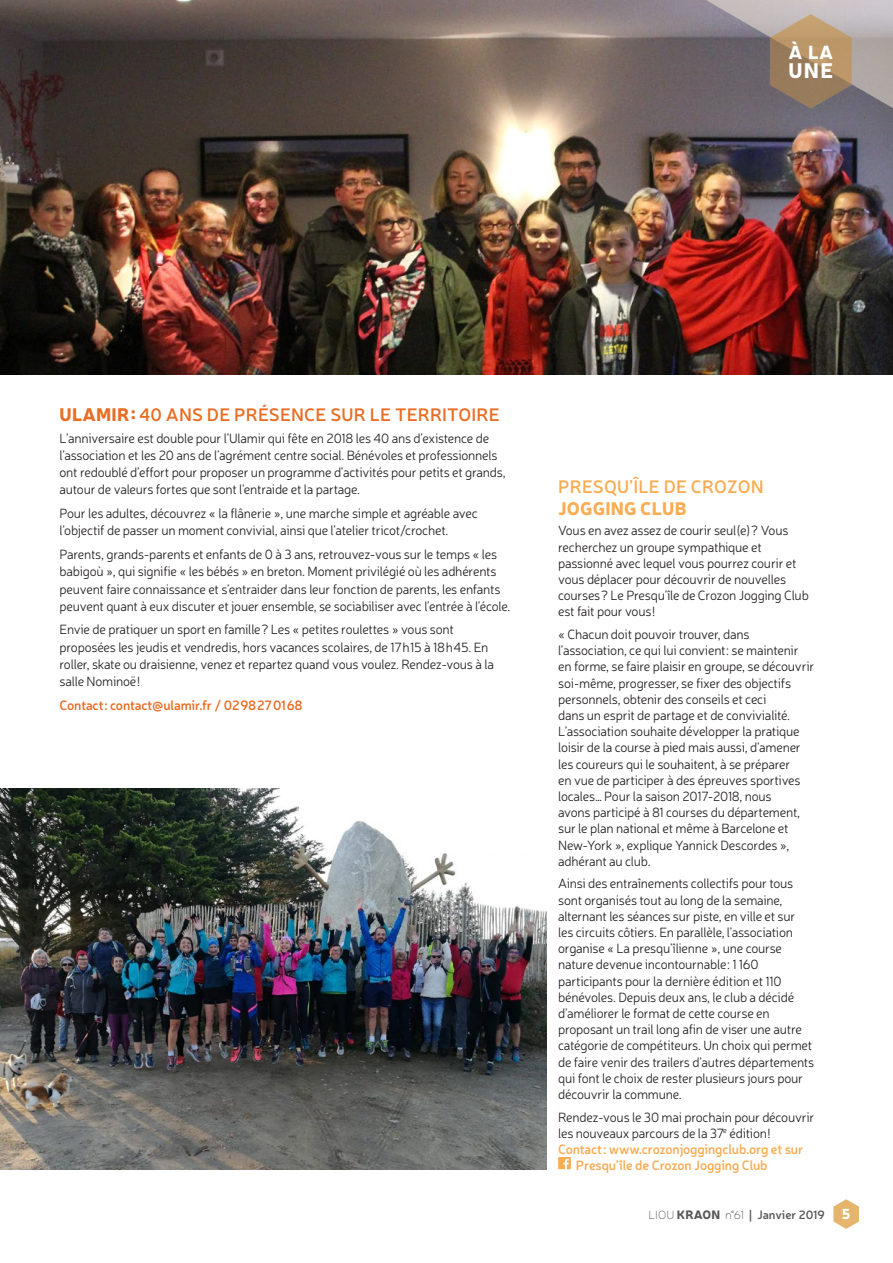
<style>
.page{position:relative;width:893px;height:1263px;background:#fff}
.page>*{position:absolute;margin:0;border:0;box-sizing:border-box;transform-origin:0 0}
.t1{font:900 20.85px "Neris";color:#fff}
.t2{font:900 18.75px "Neris";color:#fff}
.t3{font:600 18px "Neris";letter-spacing:.01em;color:#e96d24}
.t4{font:600 18px "Neris";letter-spacing:.01em;color:#faac53}
.t5{font:900 18px "Neris";letter-spacing:.01em;color:#faac53}
.t6{font:300 13.5px/16.2px "Neris";letter-spacing:-.015em;color:#231f20;scale:.96 1}
.t7{font:600 13.5px "Neris";letter-spacing:-.01em;color:#faac53}
.t8{font:600 13.5px "Neris";letter-spacing:-.01em;color:#e96d24}
.t9{font:600 12px "Neris";color:#57585a}
.s1{font-weight:900}
.s2{font-weight:100}
.s3{font-weight:900;font-size:14.25px;color:#fff}
</style>
<div class="page">
<img style="left:0;top:0;width:893px;height:374px">
<img style="left:0;top:789px;width:546px;height:380px">
<svg style="left:558px;top:1157px;width:13px;height:12px"></svg>
<svg style="left:833px;top:1199px;width:26px;height:30px"></svg>
<svg style="left:649px;top:0;width:244px;height:109px;background:#928580"></svg>
<h2 class="t2" style="left:788px;top:38px;width:46px">À LA</h2>
<h1 class="t1" style="left:788px;top:55px;width:46px">UNE</h1>
<h3 class="t3" style="left:60px;top:402px;width:441px"><span class="s1">ULAMIR :</span> 40 ANS DE PRÉSENCE SUR LE TERRITOIRE</h3>
<p class="t6" style="left:60px;top:429px;width:466px;line-height:17.2px">L’anniversaire est double pour l’Ulamir qui fête en 2018 les 40 ans d’existence de l’association et les 20 ans de l’agrément centre social. Bénévoles et professionnels ont redoublé d’effort pour proposer un programme d’activités pour petits et grands, autour de valeurs fortes que sont l’entraide et la partage.</p>
<p class="t6" style="left:60px;top:504px;width:437px;line-height:17.2px">Pour les adultes, découvrez « la flânerie », une marche simple et agréable avec l’objectif de passer un moment convivial, ainsi que l’atelier tricot/crochet.</p>
<p class="t6" style="left:60px;top:545px;width:471px;line-height:17.2px">Parents, grands-parents et enfants de 0 à 3 ans, retrouvez-vous sur le temps « les babigoù », qui signifie « les bébés » en breton. Moment privilégié où les adhérents peuvent faire connaissance et s’entraider dans leur fonction de parents, les enfants peuvent quant à eux discuter et jouer ensemble, se sociabiliser avec l’entrée à l’école.</p>
<p class="t6" style="left:60px;top:621px;width:454px;line-height:17.2px">Envie de pratiquer un sport en famille ? Les « petites roulettes » vous sont proposées les jeudis et vendredis, hors vacances scolaires, de 17 h 15 à 18 h 45. En roller, skate ou draisienne, venez et repartez quand vous voulez. Rendez-vous à la salle Nominoë !</p>
<p class="t8" style="left:60px;top:696px;width:245px">Contact : contact@ulamir.fr / 02 98 27 01 68</p>
<h3 class="t4" style="left:558px;top:475px;width:207px">PRESQU’ÎLE DE CROZON</h3>
<h3 class="t5" style="left:558px;top:495px;width:130px">JOGGING CLUB</h3>
<p class="t6" style="left:558px;top:522px;width:263px">Vous en avez assez de courir seul(e) ? Vous recherchez un groupe sympathique et passionné avec lequel vous pourrez courir et vous déplacer pour découvrir de nouvelles courses ? Le Presqu’île de Crozon Jogging Club est fait pour vous !</p>
<p class="t6" style="left:558px;top:626px;width:268px">« Chacun doit pouvoir trouver, dans l’association, ce qui lui convient : se maintenir en forme, se faire plaisir en groupe, se découvrir soi-même, progresser, se fixer des objectifs personnels, obtenir des conseils et ceci<br>dans un esprit de partage et de convivialité.<br>L’association souhaite développer la pratique loisir de la course à pied mais aussi, d’amener les coureurs qui le souhaitent, à se préparer<br>en vue de participer à des épreuves sportives locales… Pour la saison 2017-2018, nous<br>avons participé à 81 courses du département, sur le plan national et même à Barcelone et New-York », explique Yannick Descordes », adhérant au club.</p>
<p class="t6" style="left:558px;top:875px;width:268px">Ainsi des entraînements collectifs pour tous sont organisés tout au long de la semaine, alternant les séances sur piste, en ville et sur<br>les circuits côtiers. En parallèle, l’association organise « La presqu’îlienne », une course nature devenue incontournable : 1 160 participants pour la dernière édition et 110 bénévoles. Depuis deux ans, le club a décidé d’améliorer le format de cette course en proposant un trail long afin de viser une autre catégorie de compétiteurs. Un choix qui permet de faire venir des trailers d’autres départements qui font le choix de rester plusieurs jours pour découvrir la commune.</p>
<p class="t6" style="left:558px;top:1108px;width:268px">Rendez-vous le 30 mai prochain pour découvrir</p>
<p class="t6" style="left:558px;top:1124px;width:223px">les nouveaux parcours de la 37<sup>e</sup> édition !</p>
<p class="t7" style="left:558px;top:1140px;width:247px">Contact : www.crozonjoggingclub.org et sur</p>
<p class="t7" style="left:576px;top:1156px;width:193px">Presqu’île de Crozon Jogging Club</p>
<p class="t9" style="left:648px;top:1206px;width:204px"><span class="s2">LIOU</span> <span class="s1">KRAON</span> <span class="s2">n°61</span> | Janvier 2019 <span class="s3">5</span></p>
</div>
